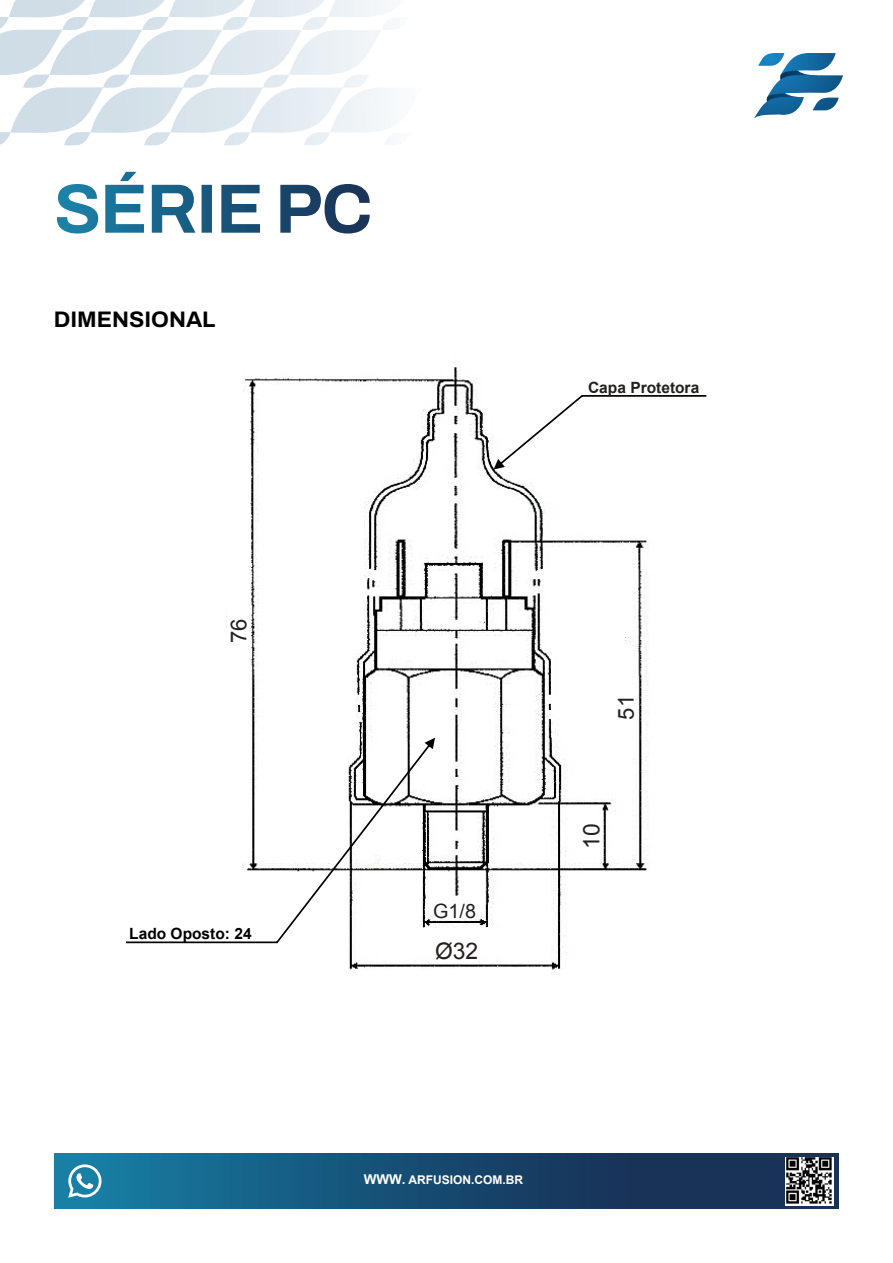
<style>
.page{position:relative;width:893px;height:1263px;background:#fff}
.page>*{position:absolute;margin:0;border:0;box-sizing:border-box;transform-origin:0 0}
.t1{font:22.8px "Arial";color:#23201f}
.t2{font:700 22.5px "Archivo";color:#000}
.t3{font:22.05px "Arial";color:#23201f}
.t4{font:19.8px "Arial";color:#23201f}
.t5{font:700 15.45px "Arial";color:#23201f}
.t6{font:700 15.45px "Arial";color:#000001}
.t7{font:700 12px "Arial";color:#fff}
.s1{font-size:13.5px}
</style>
<div class="page">
<svg style="left:54px;top:1153px;width:785px;height:56px;background:#174e74"></svg>
<img style="left:785px;top:1157px;width:49px;height:48px">
<svg style="left:68px;top:1164px;width:34px;height:34px"></svg>
<svg style="left:0;top:0;width:386px;height:145px"></svg>
<svg style="left:754px;top:53px;width:89px;height:66px"></svg>
<svg style="left:57px;top:172px;width:313px;height:62px"></svg>
<img style="left:169px;top:362px;width:479px;height:612px">
<svg style="left:493px;top:395px;width:213px;height:75px"></svg>
<svg style="left:126px;top:738px;width:309px;height:205px"></svg>
<div style="left:227px;top:604px;width:21px;height:37px;background:#fff"></div>
<div style="left:615px;top:684px;width:21px;height:36px;background:#fff"></div>
<div style="left:580px;top:814px;width:21px;height:37px;background:#fff"></div>
<div style="left:438px;top:942px;width:36px;height:21px;background:#fff"></div>
<div style="left:438px;top:898px;width:37px;height:22px;background:#fff"></div>
<h2 class="t2" style="left:54px;top:302px;width:163px">DIMENSIONAL</h2>
<h3 class="t3" style="left:224px;top:643px;width:26px;rotate:-90deg">76</h3>
<p class="t6" style="left:129px;top:923px;width:124px">Lado Oposto: 24</p>
<p class="t5" style="left:588px;top:377px;width:113px">Capa Protetora</p>
<h3 class="t4" style="left:433px;top:898px;width:44px">G1/8</h3>
<h1 class="t1" style="left:435px;top:936px;width:45px">Ø32</h1>
<h3 class="t3" style="left:612px;top:720px;width:26px;rotate:-90deg">51</h3>
<h1 class="t1" style="left:577px;top:849px;width:27px;rotate:-90deg">10</h1>
<p class="t7" style="left:364px;top:1172px;width:161px"><span class="s1">WWW.</span> ARFUSION.COM.BR</p>
</div>
